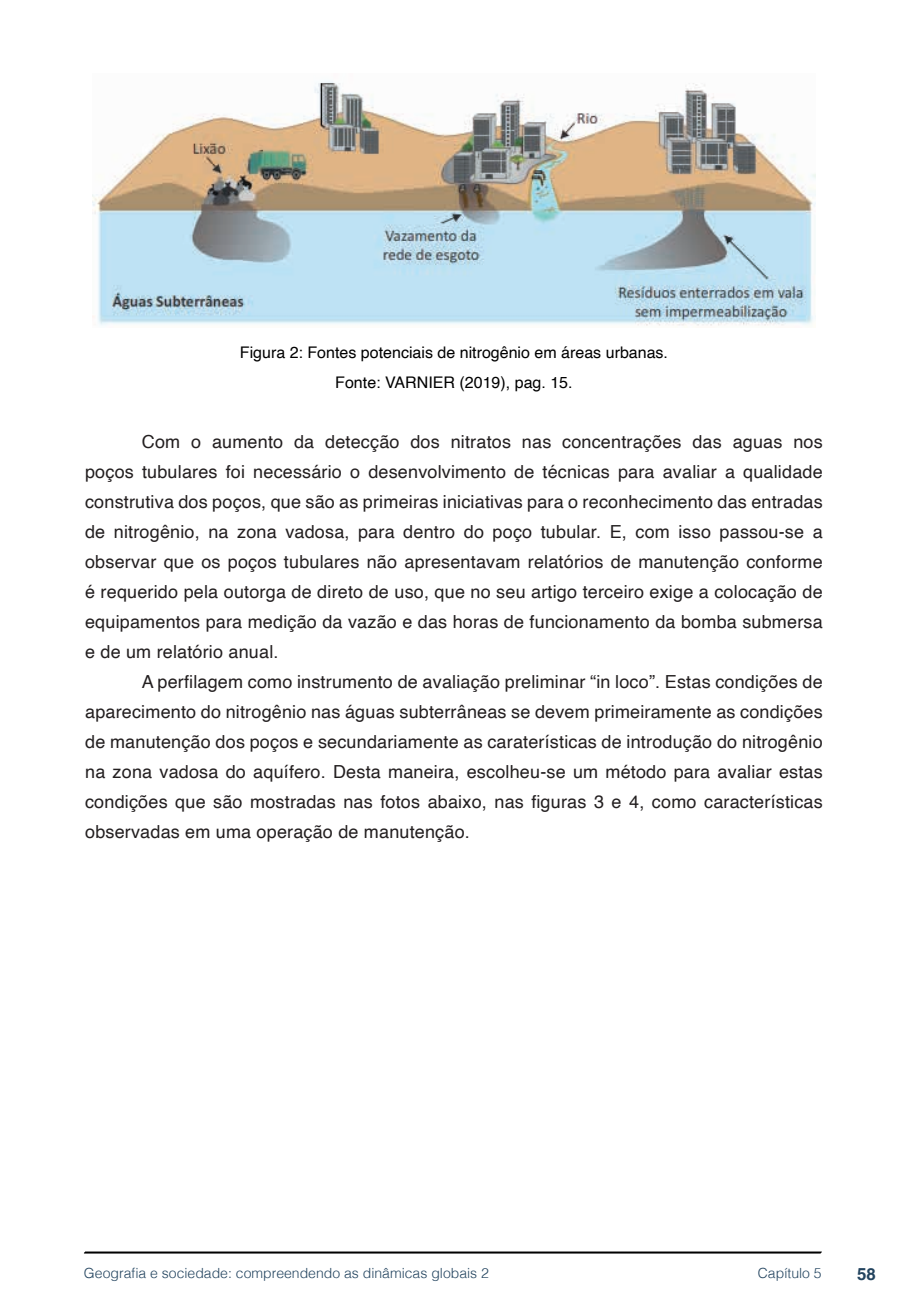
<style>
.page{position:relative;width:908px;height:1304px;background:#fff}
.page>*{position:absolute;margin:0;border:0;box-sizing:border-box;transform-origin:0 0}
.t1{font:18px/30px "Helvetica";letter-spacing:.01em;color:#231f20;text-align:justify}
.t2{font:700 16.8px "Helvetica";color:#23445f}
.t3{font:16px/30.6px "Helvetica";color:#000;text-align:center}
.t4{font:300 14px "Helvetica";color:#23445f}
</style>
<div class="page">
<svg style="left:84px;top:1251px;width:737px;height:3px;background:#515151"></svg>
<img style="left:93px;top:81px;width:722px;height:245px">
<p class="t3" style="left:240px;top:337px;width:429px">Figura 2: Fontes potenciais de nitrogênio em áreas urbanas.<br>Fonte: VARNIER (2019), pag. 15.</p>
<p class="t1" style="left:85px;top:427px;width:738px;text-indent:57px">Com o aumento da detecção dos nitratos nas concentrações das aguas nos poços tubulares foi necessário o desenvolvimento de técnicas para avaliar a qualidade construtiva dos poços, que são as primeiras iniciativas para o reconhecimento das entradas de nitrogênio, na zona vadosa, para dentro do poço tubular. E, com isso passou-se a observar que os poços tubulares não apresentavam relatórios de manutenção conforme é requerido pela outorga de direto de uso, que no seu artigo terceiro exige a colocação de equipamentos para medição da vazão e das horas de funcionamento da bomba submersa e de um relatório anual.</p>
<p class="t1" style="left:85px;top:667px;width:738px;text-indent:57px">A perfilagem como instrumento de avaliação preliminar “in loco”. Estas condições de aparecimento do nitrogênio nas águas subterrâneas se devem primeiramente as condições de manutenção dos poços e secundariamente as caraterísticas de introdução do nitrogênio na zona vadosa do aquífero. Desta maneira, escolheu-se um método para avaliar estas condições que são mostradas nas fotos abaixo, nas figuras 3 e 4, como características observadas em uma operação de manutenção.</p>
<p class="t4" style="left:84px;top:1261px;width:406px">Geografia e sociedade: compreendendo as dinâmicas globais 2</p>
<p class="t4" style="left:757px;top:1261px;width:65px">Capítulo 5</p>
<p class="t2" style="left:856px;top:1264px;width:20px">58</p>
</div>
